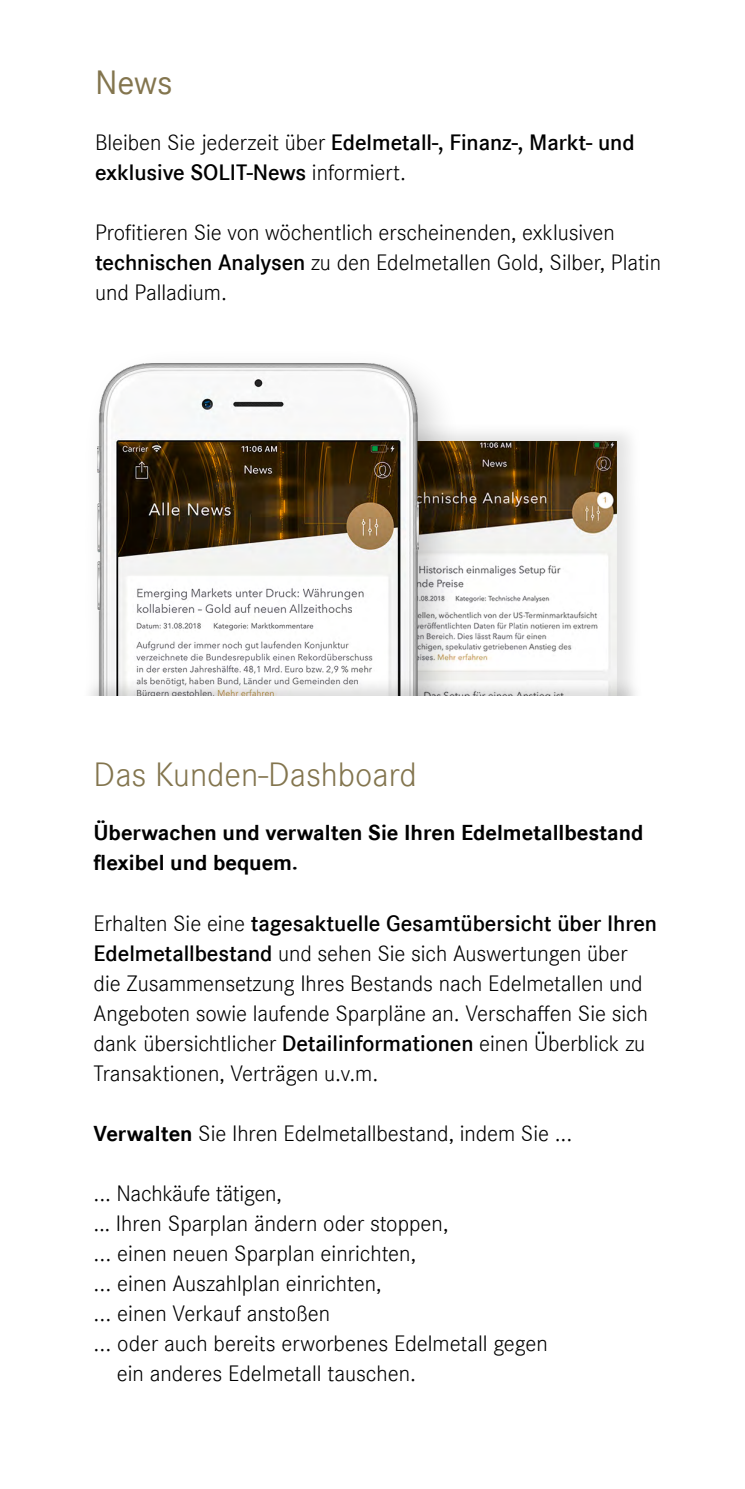
<style>
.page{position:relative;width:745px;height:1489px;background:#fff}
.page>*{position:absolute;margin:0;border:0;box-sizing:border-box;transform-origin:0 0}
.t1{font:35px "Corporate S Ligh";color:#83754e}
.t2{font:35px "Corporate S";color:#83754e}
.t3{font:23px/30px "Corporate S Ligh";letter-spacing:-.005em;color:#000}
.t4{font:600 23px/30px "Corporate S";letter-spacing:-.005em;color:#000}
.t5{font:700 22.5px/30px "Corporate S";color:#000}
.s1{font-family:"Corporate S Ligh";font-weight:400}
.s2{font-family:"Corporate S";font-weight:600}
.s3{font-family:"Corporate S";font-weight:700;font-size:22.5px}
</style>
<div class="page">
<div style="left:371px;top:421px;width:271px;height:315px;background:#000;opacity:.11"></div>
<img style="left:463px;top:441px;width:152px;height:235px">
<div style="left:80px;top:345px;width:383px;height:422px;background:#000;opacity:.2"></div>
<img style="left:98px;top:364px;width:320px;height:312px">
<div style="left:80px;top:676px;width:563px;height:72px;background:#000;opacity:.15"></div>
<div style="left:48px;top:696px;width:600px;height:114px;background:#fff"></div>
<h1 class="t2" style="left:95px;top:63px;width:79px">News</h1>
<p class="t4" style="left:95px;top:128px;width:540px"><span class="s1">Bleiben Sie jederzeit über</span> Edelmetall-, Finanz-, Markt- und exklusive SOLIT-News <span class="s1">informiert.</span></p>
<p class="t3" style="left:95px;top:218px;width:567px">Profitieren Sie von wöchentlich erscheinenden, exklusiven <span class="s2">technischen Analysen</span> zu den Edelmetallen Gold, Silber, Platin und Palladium.</p>
<h1 class="t1" style="left:94px;top:754px;width:324px">Das Kunden-Dashboard</h1>
<p class="t5" style="left:94px;top:818px;width:551px">Überwachen und verwalten Sie Ihren Edelmetallbestand -flexibel und bequem.</p>
<p class="t4" style="left:94px;top:908px;width:564px"><span class="s1">Erhalten Sie eine</span> tagesaktuelle Gesamtübersicht über Ihren</p>
<p class="t3" style="left:94px;top:938px;width:555px"><span class="s2">Edelmetallbestand</span> und sehen Sie sich Auswertungen über die Zusammensetzung Ihres Bestands nach Edelmetallen und Angeboten sowie laufende Sparpläne an. Verschaffen Sie sich dank übersichtlicher <span class="s2">Detailinformationen</span> einen Überblick zu Transaktionen, Verträgen u.v.m.</p>
<p class="t3" style="left:94px;top:1118px;width:480px"><span class="s3">Verwalten</span> Sie Ihren Edelmetallbestand, indem Sie ...</p>
<p class="t3" style="left:94px;top:1178px;width:189px">... Nachkäufe tätigen,</p>
<p class="t3" style="left:94px;top:1208px;width:356px">... Ihren Sparplan ändern oder stoppen,</p>
<p class="t3" style="left:94px;top:1238px;width:324px">... einen neuen Sparplan einrichten,</p>
<p class="t3" style="left:94px;top:1268px;width:289px">... einen Auszahlplan einrichten,</p>
<p class="t3" style="left:94px;top:1298px;width:238px">... einen Verkauf anstoßen</p>
<p class="t3" style="left:94px;top:1328px;width:455px">... oder auch bereits erworbenes Edelmetall gegen</p>
<p class="t3" style="left:117px;top:1358px;width:300px">ein anderes Edelmetall tauschen.</p>
</div>
